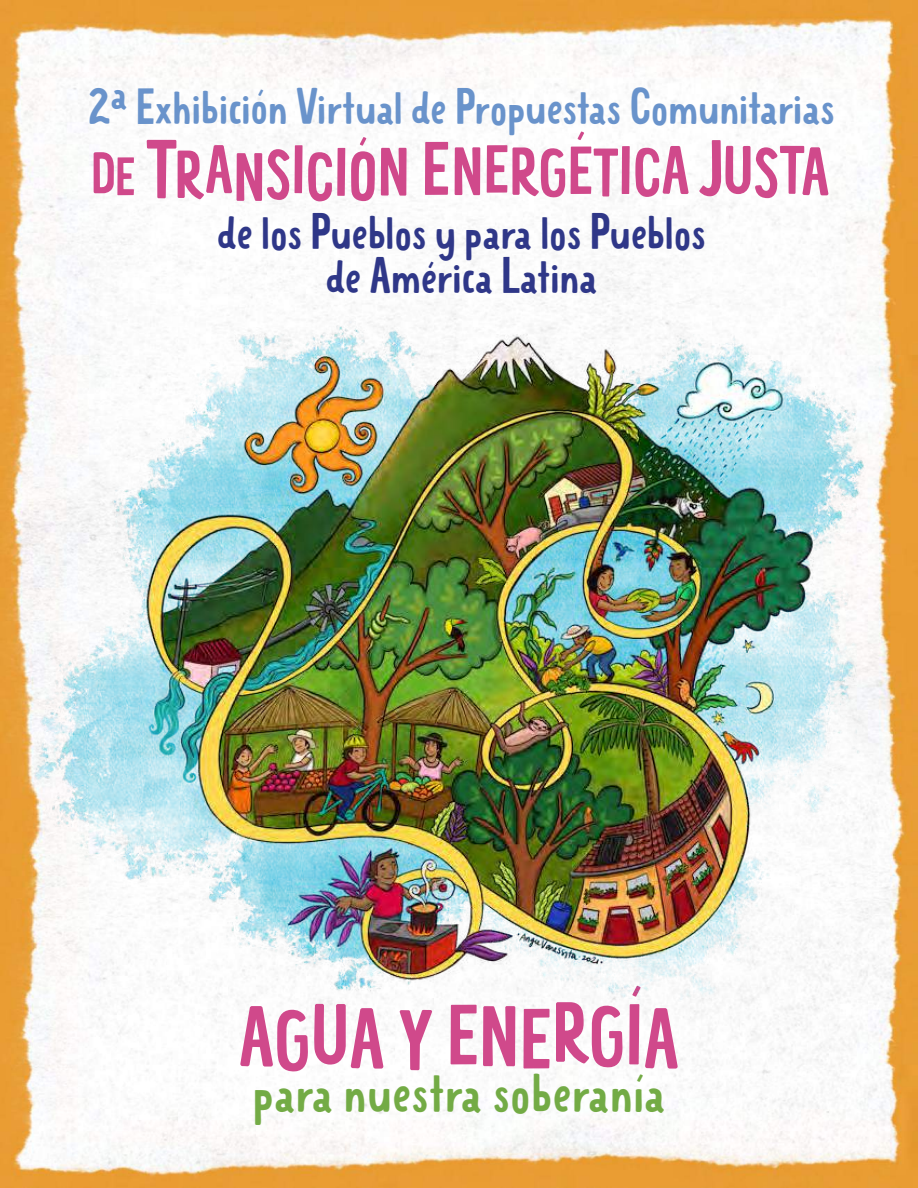
<style>
.page{position:relative;width:918px;height:1188px;background:#fff}
.page>*{position:absolute;margin:0;border:0;box-sizing:border-box;transform-origin:0 0}
.t1{font:700 49.35px "Little Dinosaur";letter-spacing:-.01em;color:#73ab45}
.t2{font:700 42.75px "Little Dinosaur";letter-spacing:-.025em;color:#6993cb}
.t3{font:700 42.75px/44.1px "Little Dinosaur";letter-spacing:-.025em;color:#2f3788;text-align:center}
</style>
<div class="page">
<img style="left:0;top:0;width:918px;height:1188px">
<svg style="left:240px;top:1027px;width:68px;height:45px"></svg>
<svg style="left:314px;top:1027px;width:70px;height:42px"></svg>
<svg style="left:399px;top:1027px;width:33px;height:43px"></svg>
<svg style="left:451px;top:1027px;width:26px;height:37px"></svg>
<svg style="left:483px;top:1027px;width:32px;height:39px"></svg>
<svg style="left:523px;top:1027px;width:27px;height:41px"></svg>
<svg style="left:556px;top:1027px;width:67px;height:41px"></svg>
<svg style="left:629px;top:1027px;width:49px;height:42px"></svg>
<svg style="left:94px;top:152px;width:40px;height:43px"></svg>
<svg style="left:147px;top:140px;width:198px;height:61px"></svg>
<svg style="left:351px;top:137px;width:24px;height:64px"></svg>
<svg style="left:381px;top:148px;width:26px;height:48px"></svg>
<svg style="left:425px;top:142px;width:23px;height:53px"></svg>
<svg style="left:455px;top:147px;width:25px;height:48px"></svg>
<svg style="left:487px;top:145px;width:78px;height:53px"></svg>
<svg style="left:578px;top:131px;width:6px;height:9px"></svg>
<svg style="left:571px;top:146px;width:118px;height:51px"></svg>
<svg style="left:699px;top:140px;width:130px;height:58px"></svg>
<img style="left:19px;top:291px;width:863px;height:736px">
<p class="t2" style="left:88px;top:76px;width:750px">2<sup>a</sup> Exhibición Virtual de Propuestas Comunitarias</p>
<p class="t3" style="left:217px;top:209px;width:491px">de los Pueblos y para los Pueblos de América Latina</p>
<p class="t1" style="left:252px;top:1057px;width:415px">para nuestra soberanía</p>
</div>
